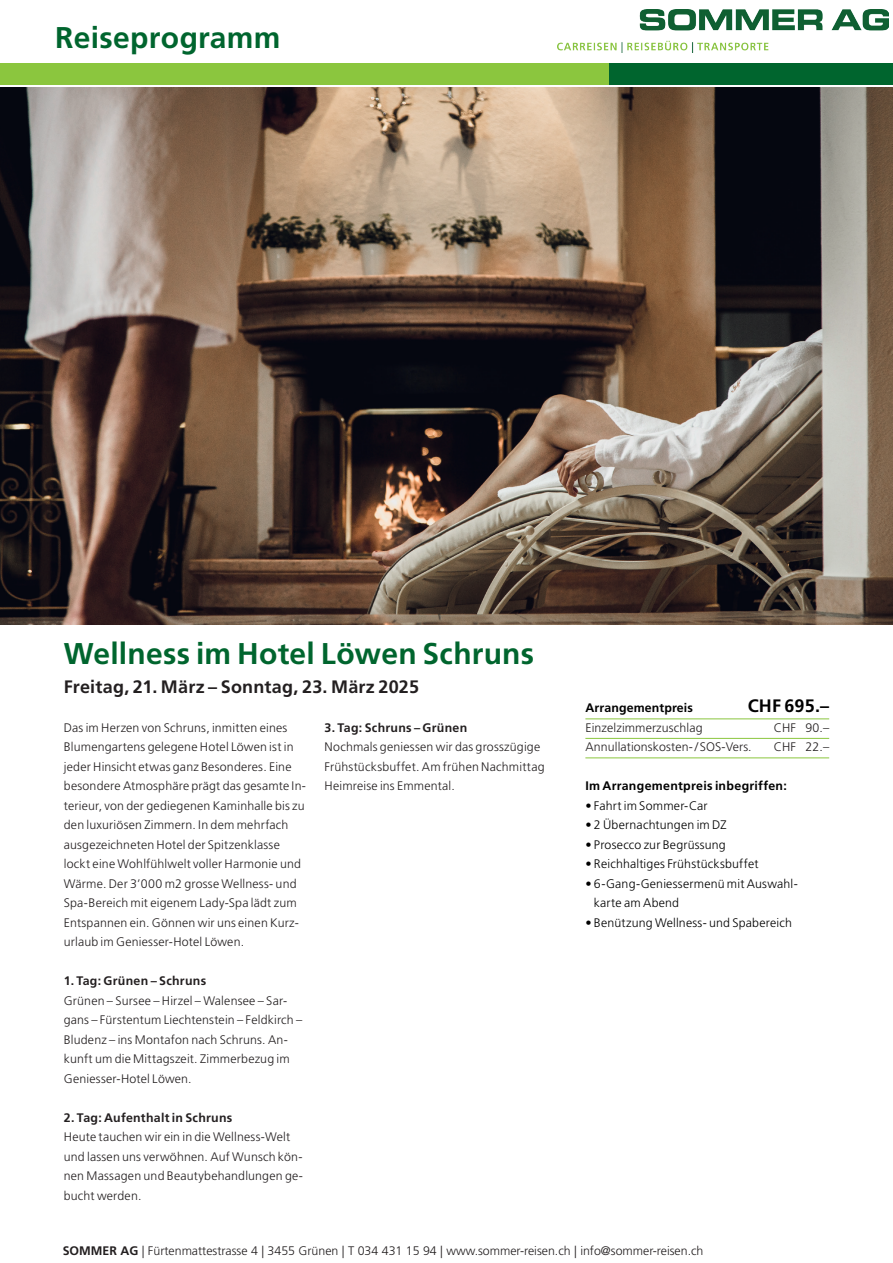
<style>
.page{position:relative;width:893px;height:1263px;background:#fff}
.page>*{position:absolute;margin:0;border:0;box-sizing:border-box;transform-origin:0 0}
.t1{font:700 30px "Frutiger LT Pro";letter-spacing:.01em;color:#00652e}
.t2{font:700 18px "Frutiger LT Pro";letter-spacing:.015em;color:#231f20}
.t3{font:700 18px "Frutiger LT Pro";letter-spacing:.01em;color:#000}
.t4{font:300 12.3px/19.5px "Frutiger LT Pro";letter-spacing:.015em;color:#231f20}
.t5{font:300 12.3px/19.5px "Frutiger LT Pro";letter-spacing:.015em;color:#000}
.t6{font:700 12.3px "Frutiger LT Pro";letter-spacing:.02em;color:#231f20}
.t7{font:700 12.3px "Frutiger LT Pro";letter-spacing:.02em;color:#000}
.s1{font-weight:700}
</style>
<div class="page">
<img style="left:0;top:87px;width:893px;height:537px">
<hr style="left:585px;top:719px;width:244px;height:1px;background:#8bc63e">
<hr style="left:585px;top:738px;width:244px;height:1px;background:#8bc63e">
<hr style="left:585px;top:758px;width:244px;height:1px;background:#8bc63e">
<div style="left:0;top:64px;width:609px;height:21px;background:#8bc63e"></div>
<div style="left:609px;top:64px;width:284px;height:21px;background:#00652e"></div>
<img style="left:558px;top:10px;width:331px;height:42px">
<h1 class="t1" style="left:55px;top:20px;width:227px">Reiseprogramm</h1>
<h1 class="t1" style="left:64px;top:636px;width:472px">Wellness im Hotel Löwen Schruns</h1>
<h2 class="t2" style="left:64px;top:676px;width:357px">Freitag, 21. März – Sonntag, 23. März 2025</h2>
<p class="t4" style="left:64px;top:718px;width:244px">Das im Herzen von Schruns, inmitten eines Blumengartens gelegene Hotel Löwen ist in jeder Hinsicht etwas ganz Besonderes. Eine besondere Atmosphäre prägt das gesamte In&shy;terieur, von der gediegenen Kaminhalle bis zu den luxuriösen Zimmern. In dem mehrfach ausgezeichneten Hotel der Spitzenklasse lockt eine Wohlfühlwelt voller Harmonie und Wärme. Der 3’000 m2 grosse Wellness- und Spa-Bereich mit eigenem Lady-Spa lädt zum Entspannen ein. Gönnen wir uns einen Kurz&shy;urlaub im Geniesser-Hotel Löwen.</p>
<p class="t6" style="left:64px;top:974px;width:144px">1. Tag: Grünen – Schruns</p>
<p class="t4" style="left:64px;top:991px;width:240px">Grünen – Sursee – Hirzel – Walensee – Sar&shy;gans – Fürstentum Liechtenstein – Feldkirch – Bludenz – ins Montafon nach Schruns. An&shy;kunft um die Mittagszeit. Zimmerbezug im Geniesser-Hotel Löwen.</p>
<p class="t6" style="left:64px;top:1110px;width:170px">2. Tag: Aufenthalt in Schruns</p>
<p class="t4" style="left:64px;top:1127px;width:241px">Heute tauchen wir ein in die Wellness-Welt und lassen uns verwöhnen. Auf Wunsch kön&shy;nen Massagen und Beautybehandlungen ge&shy;bucht werden.</p>
<p class="t6" style="left:325px;top:720px;width:144px">3. Tag: Schruns – Grünen</p>
<p class="t4" style="left:325px;top:737px;width:222px">Nochmals geniessen wir das grosszügige<br>Frühstücksbuffet. Am frühen Nachmittag<br>Heimreise ins Emmental.</p>
<p class="t7" style="left:585px;top:701px;width:109px">Arrangementpreis</p>
<h2 class="t3" style="left:748px;top:695px;width:83px">CHF 695.–</h2>
<p class="t4" style="left:585px;top:718px;width:119px">Einzelzimmerzuschlag</p>
<p class="t4" style="left:774px;top:718px;width:57px">CHF 90.–</p>
<p class="t4" style="left:585px;top:737px;width:168px">Annullationskosten-/ SOS-Vers.</p>
<p class="t4" style="left:774px;top:737px;width:57px">CHF 22.–</p>
<p class="t7" style="left:585px;top:779px;width:203px">Im Arrangementpreis inbegriffen:</p>
<p class="t5" style="left:585px;top:796px;width:124px">• Fahrt im Sommer-Car</p>
<p class="t5" style="left:585px;top:815px;width:143px">• 2 Übernachtungen im DZ</p>
<p class="t5" style="left:585px;top:835px;width:142px">• Prosecco zur Begrüssung</p>
<p class="t5" style="left:585px;top:854px;width:175px">• Reichhaltiges Frühstücksbuffet</p>
<p class="t5" style="left:594px;top:874px;width:205px;text-indent:-9px">• 6-Gang-Geniessermenü mit Auswahl&shy;karte am Abend</p>
<p class="t5" style="left:585px;top:913px;width:208px">• Benützung Wellness- und Spabereich</p>
<p class="t4" style="left:63px;top:1240px;width:642px"><span class="s1">SOMMER AG</span> | Fürtenmattestrasse 4 | 3455 Grünen | T 034 431 15 94 | www.sommer-reisen.ch | info@sommer-reisen.ch</p>
</div>
